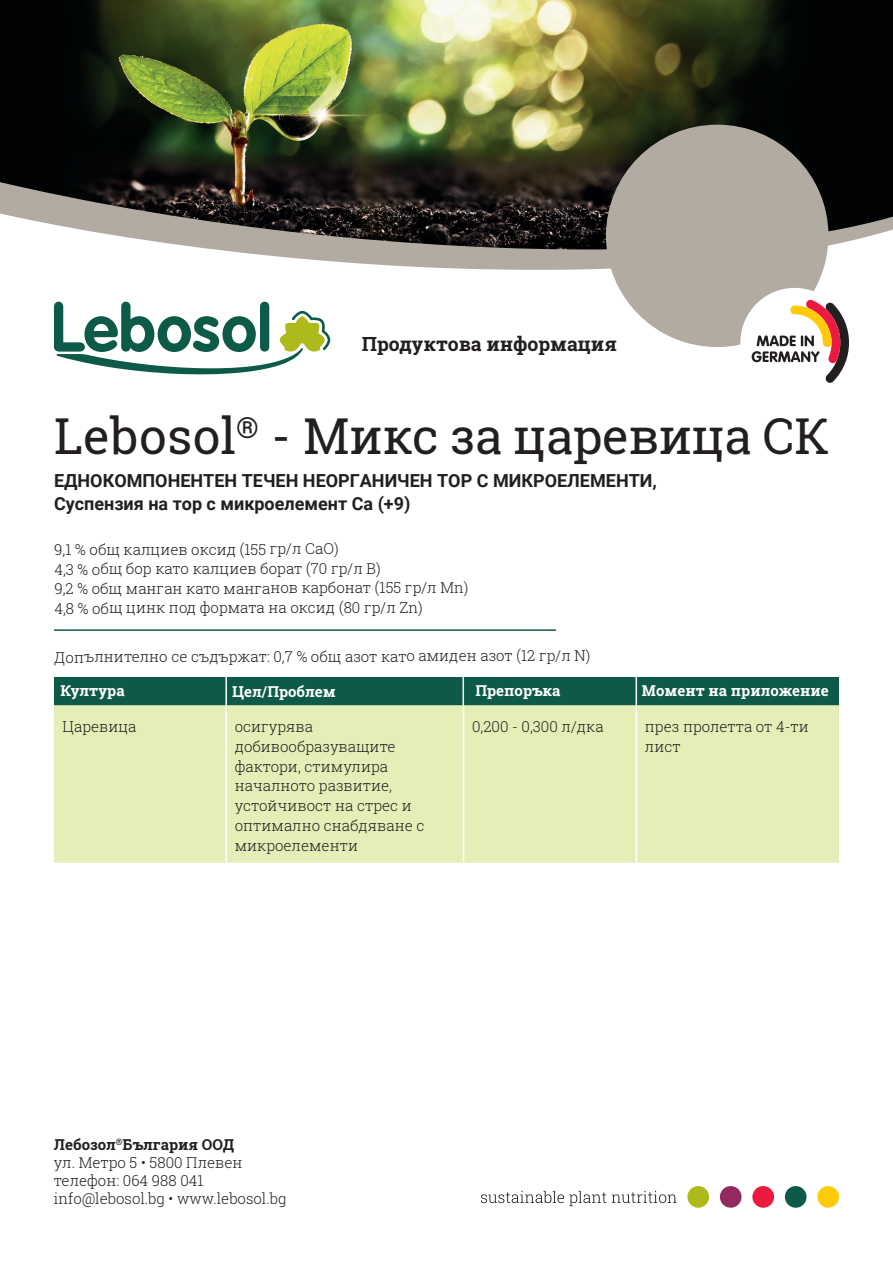
<style>
.page{position:relative;width:893px;height:1263px;background:#fff}
.page>*{position:absolute;margin:0;border:0;box-sizing:border-box;transform-origin:0 0}
.t1{font:49.5px "Roboto Slab";letter-spacing:-.01em;color:#231f20}
.t2{font:700 19.5px "Roboto Slab";color:#231f20}
.t3{font:700 18px "Roboto";color:#231f20}
.t4{font:300 15px/19.8px "Roboto Slab";color:#231f20}
.t5{font:700 15px "Roboto Slab";color:#fff}
.s1{font-weight:700}
</style>
<div class="page">
<img style="left:0;top:0;width:893px;height:1208px">
<svg style="left:0;top:181px;width:893px;height:89px"></svg>
<div style="left:606px;top:125px;width:222px;height:222px;background:#b2aba2;border-radius:50%"></div>
<div style="left:740px;top:288px;width:109px;height:110px;background:#fff;border-radius:50%"></div>
<svg style="left:751px;top:299px;width:103px;height:84px"></svg>
<svg style="left:54px;top:302px;width:277px;height:72px"></svg>
<div style="left:54px;top:677px;width:785px;height:28px;background:#0d5a49"></div>
<hr style="left:225px;top:677px;width:2px;height:28px;background:#fff">
<svg style="left:463px;top:677px;width:1px;height:28px"></svg>
<svg style="left:636px;top:677px;width:1px;height:28px"></svg>
<div style="left:54px;top:705px;width:785px;height:158px;background:#e6eeb8"></div>
<hr style="left:225px;top:705px;width:2px;height:158px;background:#fff">
<hr style="left:463px;top:705px;width:1px;height:158px;background:#fff">
<hr style="left:636px;top:705px;width:1px;height:158px;background:#fff">
<hr style="left:54px;top:629px;width:502px;height:2px;background:#0d5a49">
<div style="left:687px;top:1186px;width:22px;height:22px;background:#aeb91c;border-radius:50%"></div>
<div style="left:720px;top:1186px;width:22px;height:22px;background:#932b60;border-radius:50%"></div>
<div style="left:752px;top:1186px;width:22px;height:22px;background:#ed1a40;border-radius:50%"></div>
<div style="left:785px;top:1186px;width:22px;height:22px;background:#0d5a49;border-radius:50%"></div>
<div style="left:817px;top:1186px;width:22px;height:22px;background:#feca0a;border-radius:50%"></div>
<svg style="left:481px;top:1191px;width:196px;height:15px"></svg>
<p class="t2" style="left:362px;top:330px;width:257px">Продуктова информация</p>
<p class="t1" style="left:54px;top:402px;width:777px">Lebosol<sup>®</sup> - Микс за царевица СК</p>
<p class="t3" style="left:54px;top:468px;width:604px">ЕДНОКОМПОНЕНТЕН ТЕЧЕН НЕОРГАНИЧЕН ТОР С МИКРОЕЛЕМЕНТИ,</p>
<p class="t3" style="left:54px;top:490px;width:358px">Суспензия на тор с микроелемент Ca (+9)</p>
<p class="t4" style="left:54px;top:539px;width:286px">9,1 % общ калциев оксид (155 гр/л CaO)</p>
<p class="t4" style="left:54px;top:558px;width:328px">4,3 % общ бор като калциев борат (70 гр/л B)</p>
<p class="t4" style="left:54px;top:578px;width:415px">9,2 % общ манган като манганов карбонат (155 гр/л Mn)</p>
<p class="t4" style="left:54px;top:597px;width:370px">4,8 % общ цинк под формата на оксид (80 гр/л Zn)</p>
<p class="t4" style="left:54px;top:646px;width:538px">Допълнително се съдържат: 0,7 % общ азот като амиден азот (12 гр/л N)</p>
<p class="t5" style="left:60px;top:680px;width:66px">Култура</p>
<p class="t5" style="left:232px;top:681px;width:105px">Цел/Проблем</p>
<p class="t5" style="left:475px;top:680px;width:87px">Препоръка</p>
<p class="t5" style="left:642px;top:680px;width:188px">Момент на приложение</p>
<p class="t4" style="left:63px;top:716px;width:75px">Царевица</p>
<p class="t4" style="left:235px;top:716px;width:191px">осигурява добивообразуващите фактори, стимулира началното развитие, устойчивост на стрес и оптимално снабдяване с микроелементи</p>
<p class="t4" style="left:472px;top:716px;width:133px">0,200 - 0,300 л/дка</p>
<p class="t4" style="left:645px;top:716px;width:166px">през пролетта от 4-ти лист</p>
<p class="t4" style="left:54px;top:1136px;width:234px;line-height:18px"><span class="s1">Лебозол</span><sup>®</sup><span class="s1">България ООД<br></span>ул. Метро 5 • 5800 Плевен телефон: 064 988 041 info@lebosol.bg • www.lebosol.bg</p>
</div>
